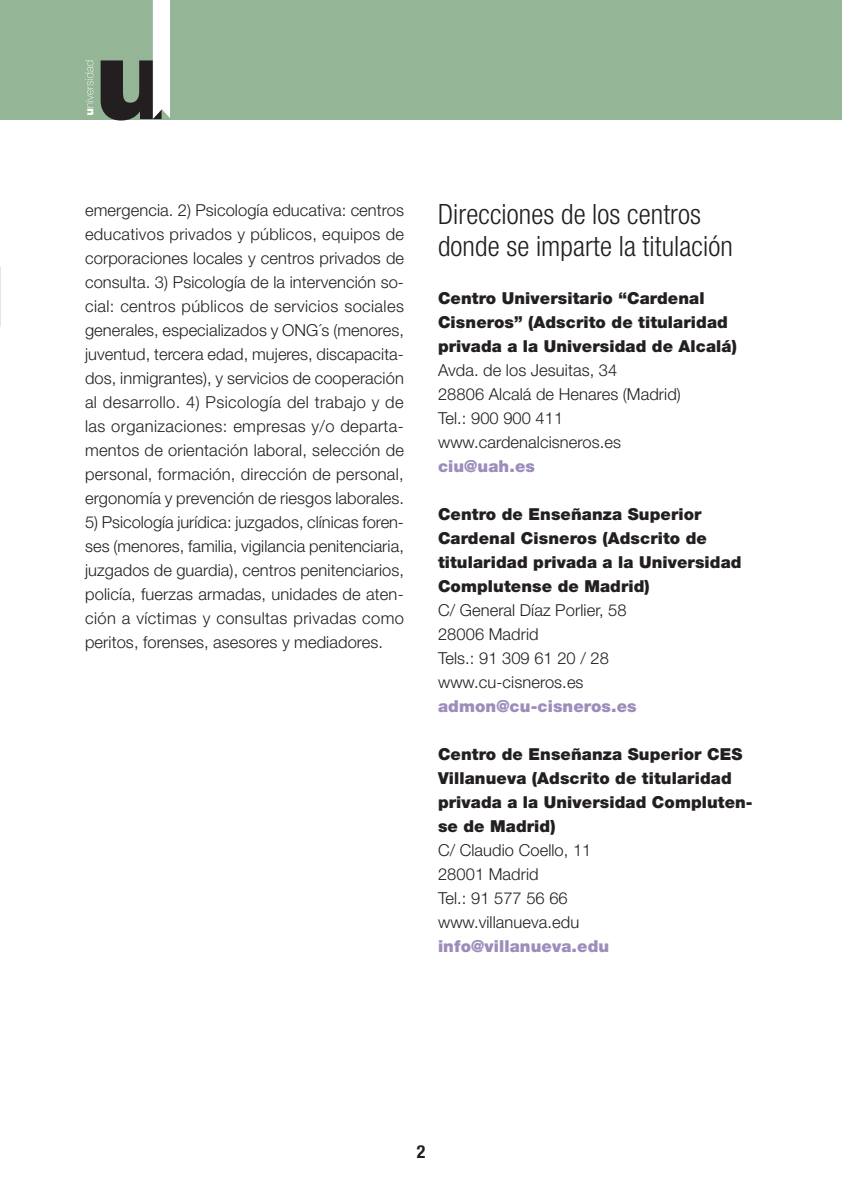
<style>
.page{position:relative;width:842px;height:1191px;background:#fff}
.page>*{position:absolute;margin:0;border:0;box-sizing:border-box;transform-origin:0 0}
.Ladillo_2{font:300 condensed 28px/32px "Helvetica Neue LT Std";letter-spacing:.005em;color:#231f20}
.t1{font:700 condensed 18px "Helvetica Neue LT Std";color:#231f20}
.texto_corrido{font:300 16.4px/24px "Helvetica Neue LT Std";letter-spacing:.005em;color:#231f20;text-align:justify}
.texto_corrido-2{font:900 16.4px/24px "Helvetica Neue LT Std";letter-spacing:.005em;color:#231f20}
.texto_corrido-3{font:900 16.4px "Helvetica Neue LT Std";letter-spacing:.005em;color:#9c8dbb}
</style>
<div class="page">
<div style="left:0;top:0;width:842px;height:119px;background:#94b596"></div>
<svg style="left:85px;top:61px;width:8px;height:54px"></svg>
<svg style="left:101px;top:0;width:69px;height:120px"></svg>
<p class="texto_corrido" style="left:85px;top:198px;width:321px">emergencia. 2) Psicología educativa: centros educativos privados y públicos, equipos de corporaciones locales y centros privados de consulta. 3) Psicología de la intervención so&shy;cial: centros públicos de servicios sociales generales, especializados y ONG´s (menores, juventud, tercera edad, mujeres, discapacita&shy;dos, inmigrantes), y servicios de cooperación al desarrollo. 4) Psicología del trabajo y de las organizaciones: empresas y/o departa&shy;mentos de orientación laboral, selección de personal, formación, dirección de personal, ergonomía y prevención de riesgos laborales.</p>
<p class="texto_corrido" style="left:85px;top:510px;width:321px">5) Psicología jurídica: juzgados, clínicas foren&shy;ses (menores, familia, vigilancia penitenciaria, juzgados de guardia), centros penitenciarios, policía, fuerzas armadas, unidades de aten&shy;ción a víctimas y consultas privadas como peritos, forenses, asesores y mediadores.</p>
<p class="Ladillo_2" style="left:438px;top:198px;width:296px">Direcciones de los centros donde se imparte la titulación</p>
<p class="texto_corrido-2" style="left:438px;top:286px;width:300px">Centro Universitario “Cardenal<br>Cisneros” (Adscrito de titularidad privada a la Universidad de Alcalá)</p>
<p class="texto_corrido" style="left:438px;top:358px;width:181px">Avda. de los Jesuitas, 34</p>
<p class="texto_corrido" style="left:438px;top:382px;width:244px">28806 Alcalá de Henares (Madrid)</p>
<p class="texto_corrido" style="left:438px;top:406px;width:127px">Tel.: 900 900 411</p>
<p class="texto_corrido" style="left:438px;top:430px;width:185px">www.cardenalcisneros.es</p>
<p class="texto_corrido-3" style="left:438px;top:456px;width:99px">ciu@uah.es</p>
<p class="texto_corrido-2" style="left:438px;top:502px;width:305px">Centro de Enseñanza Superior<br>Cardenal Cisneros (Adscrito de titularidad privada a la Universidad<br>Complutense de Madrid)</p>
<p class="texto_corrido" style="left:438px;top:598px;width:190px">C/ General Díaz Porlier, 58</p>
<p class="texto_corrido" style="left:438px;top:622px;width:102px">28006 Madrid</p>
<p class="texto_corrido" style="left:438px;top:646px;width:172px">Tels.: 91 309 61 20 / 28</p>
<p class="texto_corrido" style="left:438px;top:670px;width:147px">www.cu-cisneros.es</p>
<p class="texto_corrido-3" style="left:438px;top:696px;width:200px">admon@cu-cisneros.es</p>
<p class="texto_corrido-2" style="left:438px;top:742px;width:316px">Centro de Enseñanza Superior CES<br>Villanueva (Adscrito de titularidad privada a la Universidad Compluten&shy;se de Madrid)</p>
<p class="texto_corrido" style="left:438px;top:838px;width:155px">C/ Claudio Coello, 11</p>
<p class="texto_corrido" style="left:438px;top:862px;width:102px">28001 Madrid</p>
<p class="texto_corrido" style="left:438px;top:886px;width:131px">Tel.: 91 577 56 66</p>
<p class="texto_corrido" style="left:438px;top:910px;width:143px">www.villanueva.edu</p>
<p class="texto_corrido-3" style="left:438px;top:936px;width:173px">info@villanueva.edu</p>
<p class="t1" style="left:417px;top:1141px;width:10px">2</p>
</div>
